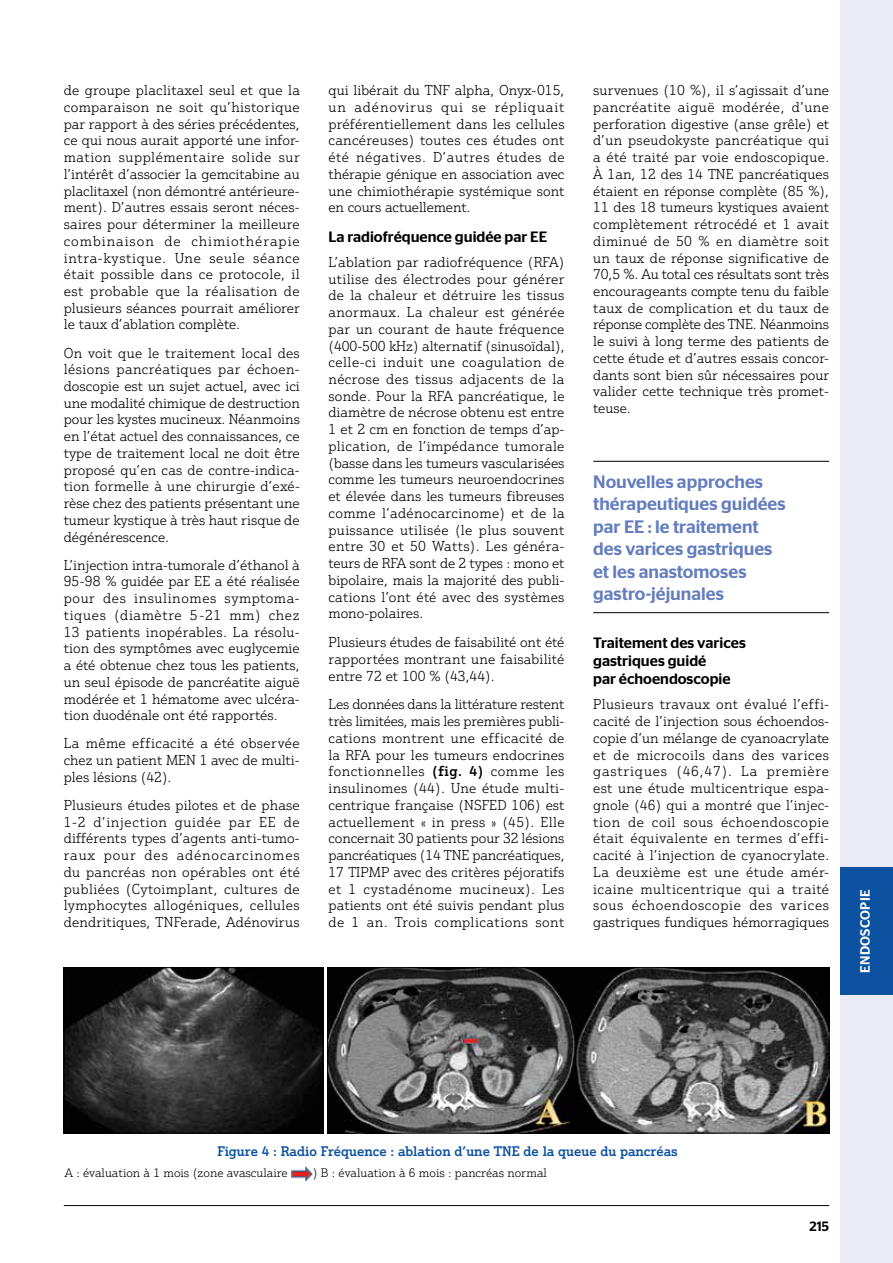
<style>
.page{position:relative;width:893px;height:1263px;background:#fff}
.page>*{position:absolute;margin:0;border:0;box-sizing:border-box;transform-origin:0 0}
.t1{font:500 18px/22.5px "Stag Sans";color:#637dbe}
.t2{font:500 15px/18px "Stag Sans";color:#000}
.t3{font:300 13.95px/16.8px "Justus Pro";color:#000;text-align:justify}
.t4{font:500 13.5px "Justus Pro";color:#0d52a0}
.t5{font:500 13.5px "Stag Sans";letter-spacing:.02em;color:#fff}
.t6{font:500 13.5px "Stag Sans";color:#000}
.t7{font:300 12px "Justus Pro";color:#000}
.s1{font-weight:500}
</style>
<div class="page">
<hr style="left:64px;top:1205px;width:765px;height:1px;background:#000">
<div style="left:840px;top:0;width:53px;height:1263px;background:#eaebf7"></div>
<div style="left:840px;top:867px;width:53px;height:128px;background:#0d52a0"></div>
<hr style="left:593px;top:461px;width:236px;height:1px;background:#000">
<hr style="left:593px;top:612px;width:236px;height:1px;background:#000">
<img style="left:291px;top:1166px;width:22px;height:15px">
<img style="left:66px;top:969px;width:255px;height:162px">
<div style="left:64px;top:967px;width:259px;height:166px;border:1px solid #000"></div>
<img style="left:329px;top:969px;width:498px;height:162px">
<div style="left:327px;top:967px;width:502px;height:166px;border:1px solid #000"></div>
<p class="t3" style="left:64px;top:82px;width:238px">de groupe placlitaxel seul et que la comparaison ne soit qu’historique par rapport à des séries précédentes, ce qui nous aurait apporté une infor&shy;mation supplémentaire solide sur l’intérêt d’associer la gemcitabine au placlitaxel (non démontré antérieure&shy;ment). D’autres essais seront néces&shy;saires pour déterminer la meilleure combinaison de chimiothérapie intra-kystique. Une seule séance était possible dans ce protocole, il est probable que la réalisation de plusieurs séances pourrait améliorer le taux d’ablation complète.</p>
<p class="t3" style="left:64px;top:344px;width:238px">On voit que le traitement local des lésions pancréatiques par échoen&shy;doscopie est un sujet actuel, avec ici une modalité chimique de destruction pour les kystes mucineux. Néanmoins en l’état actuel des connaissances, ce type de traitement local ne doit être proposé qu’en cas de contre-indica&shy;tion formelle à une chirurgie d’exé&shy;rèse chez des patients présentant une tumeur kystique à très haut risque de dégénérescence.</p>
<p class="t3" style="left:64px;top:556px;width:238px">L’injection intra-tumorale d’éthanol à 95-98 % guidée par EE a été réalisée pour des insulinomes symptoma&shy;tiques (diamètre 5-21 mm) chez 13 patients inopérables. La résolu&shy;tion des symptômes avec euglycemie a été obtenue chez tous les patients, un seul épisode de pancréatite aiguë modérée et 1 hématome avec ulcéra&shy;tion duodénale ont été rapportés.</p>
<p class="t3" style="left:64px;top:735px;width:237px">La même efficacité a été observée chez un patient MEN 1 avec de multi&shy;ples lésions (42).</p>
<p class="t3" style="left:64px;top:796px;width:238px">Plusieurs études pilotes et de phase 1-2 d’injection guidée par EE de différents types d’agents anti-tumo&shy;raux pour des adénocarcinomes du pancréas non opérables ont été publiées (Cytoimplant, cultures de lymphocytes allogéniques, cellules dendritiques, TNFerade, Adénovirus</p>
<p class="t3" style="left:328px;top:82px;width:238px">qui libérait du TNF alpha, Onyx-015, un adénovirus qui se répliquait préférentiellement dans les cellules cancéreuses) toutes ces études ont été négatives. D’autres études de thérapie génique en association avec une chimiothérapie systémique sont en cours actuellement.</p>
<p class="t2" style="left:328px;top:228px;width:220px">La radiofréquence guidée par EE</p>
<p class="t3" style="left:328px;top:253px;width:238px">L’ablation par radiofréquence (RFA) utilise des électrodes pour générer de la chaleur et détruire les tissus anormaux. La chaleur est générée par un courant de haute fréquence (400-500 kHz) alternatif (sinusoïdal), celle-ci induit une coagulation de nécrose des tissus adjacents de la sonde. Pour la RFA pancréatique, le diamètre de nécrose obtenu est entre 1 et 2 cm en fonction de temps d’ap&shy;plication, de l’impédance tumorale (basse dans les tumeurs vascularisées comme les tumeurs neuroendocrines et élevée dans les tumeurs fibreuses comme l’adénocarcinome) et de la puissance utilisée (le plus souvent entre 30 et 50 Watts). Les généra&shy;teurs de RFA sont de 2 types : mono et bipolaire, mais la majorité des publi&shy;cations l’ont été avec des systèmes mono-polaires.</p>
<p class="t3" style="left:328px;top:634px;width:238px">Plusieurs études de faisabilité ont été rapportées montrant une faisabilité entre 72 et 100 % (43,44).</p>
<p class="t3" style="left:328px;top:696px;width:238px">Les données dans la littérature restent très limitées, mais les premières publi&shy;cations montrent une efficacité de la RFA pour les tumeurs endocrines fonctionnelles <span class="s1">(fig. 4)</span> comme les insulinomes (44). Une étude multi&shy;centrique française (NSFED 106) est actuellement « in press » (45). Elle concernait 30 patients pour 32 lésions pancréatiques (14 TNE pancréatiques, 17 TIPMP avec des critères péjoratifs et 1 cystadénome mucineux). Les patients ont été suivis pendant plus de 1 an. Trois complications sont</p>
<p class="t3" style="left:593px;top:82px;width:238px">survenues (10 %), il s’agissait d’une pancréatite aiguë modérée, d’une perforation digestive (anse grêle) et d’un pseudokyste pancréatique qui a été traité par voie endoscopique.<br>À 1an, 12 des 14 TNE pancréatiques étaient en réponse complète (85 %), 11 des 18 tumeurs kystiques avaient complètement rétrocédé et 1 avait diminué de 50 % en diamètre soit un taux de réponse significative de 70,5 %. Au total ces résultats sont très encourageants compte tenu du faible taux de complication et du taux de réponse complète des TNE. Néanmoins le suivi à long terme des patients de cette étude et d’autres essais concor&shy;dants sont bien sûr nécessaires pour valider cette technique très promet&shy;teuse.</p>
<p class="t1" style="left:593px;top:470px;width:194px">Nouvelles approches thérapeutiques guidées par EE : le traitement des varices gastriques et les anastomoses gastro-jéjunales</p>
<p class="t2" style="left:593px;top:633px;width:154px">Traitement des varices gastriques guidé<br>par échoendoscopie</p>
<p class="t3" style="left:593px;top:696px;width:238px">Plusieurs travaux ont évalué l’effi&shy;cacité de l’injection sous échoendos&shy;copie d’un mélange de cyanoacrylate et de microcoils dans des varices gastriques (46,47). La première est une étude multicentrique espa&shy;gnole (46) qui a montré que l’injec&shy;tion de coil sous échoendoscopie était équivalente en termes d’effi&shy;cacité à l’injection de cyanocrylate.<br>La deuxième est une étude amér&shy;icaine multicentrique qui a traité sous échoendoscopie des varices gastriques fundiques hémorragiques</p>
<p class="t5" style="left:857px;top:973px;width:85px;rotate:-90deg">ENDOSCOPIE</p>
<p class="t4" style="left:217px;top:1142px;width:462px">Figure 4 : Radio Fréquence : ablation d’une TNE de la queue du pancréas</p>
<p class="t7" style="left:65px;top:1165px;width:224px">A : évaluation à 1 mois (zone avasculaire</p>
<p class="t7" style="left:313px;top:1165px;width:236px">) B : évaluation à 6 mois : pancréas normal</p>
<p class="t6" style="left:810px;top:1219px;width:21px">215</p>
</div>
